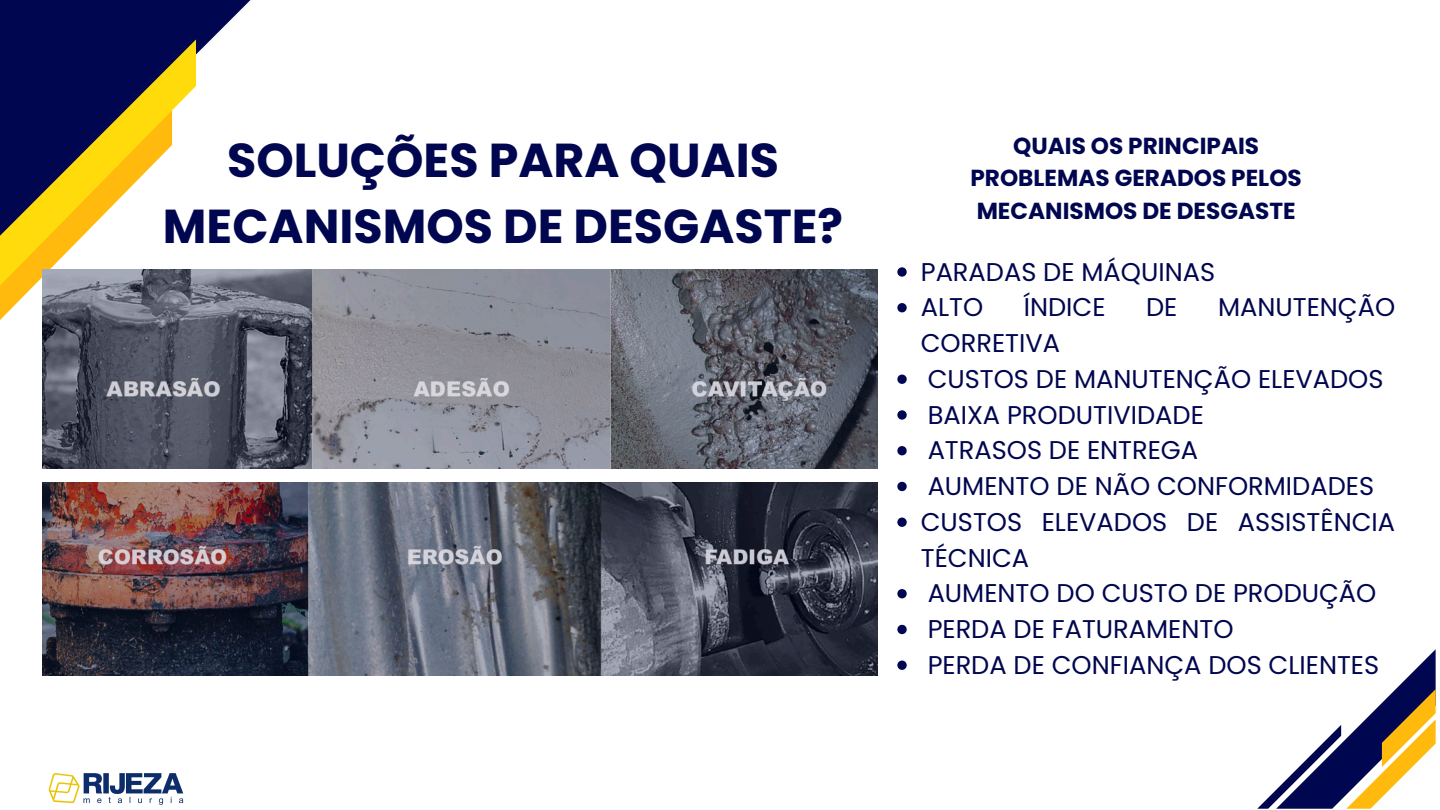
<style>
.page{position:relative;width:1440px;height:810px;background:#fff}
.page>*{position:absolute;margin:0;border:0;box-sizing:border-box;transform-origin:0 0}
.t1{font:700 47.6px/66.1px "Poppins";color:#00064f;text-align:center}
.t2{font:25.7px/35.7px "Poppins";color:#00064f}
.t3{font:700 23.2px/32.2px "Poppins";color:#00064f;text-align:center}
</style>
<div class="page">
<svg style="left:0;top:292px;width:28px;height:28px"></svg>
<svg style="left:0;top:0;width:251px;height:55px;fill:#00064f"></svg>
<svg style="left:0;top:39px;width:196px;height:253px"></svg>
<img style="left:48px;top:773px;width:136px;height:32px">
<img style="left:42px;top:269px;width:835px;height:200px">
<img style="left:42px;top:482px;width:835px;height:193px">
<svg style="left:897px;top:267px;width:10px;height:10px"></svg>
<svg style="left:897px;top:303px;width:10px;height:9px"></svg>
<svg style="left:897px;top:375px;width:10px;height:9px"></svg>
<svg style="left:897px;top:410px;width:10px;height:10px"></svg>
<svg style="left:897px;top:446px;width:10px;height:9px"></svg>
<svg style="left:897px;top:482px;width:10px;height:9px"></svg>
<svg style="left:897px;top:518px;width:10px;height:9px"></svg>
<svg style="left:897px;top:589px;width:10px;height:9px"></svg>
<svg style="left:897px;top:625px;width:10px;height:9px"></svg>
<svg style="left:897px;top:661px;width:10px;height:9px"></svg>
<svg style="left:1257px;top:649px;width:179px;height:160px"></svg>
<p class="t1" style="left:163px;top:127px;width:682px">SOLUÇÕES PARA QUAIS<br>MECANISMOS DE DESGASTE?</p>
<p class="t3" style="left:970px;top:130px;width:333px">QUAIS OS PRINCIPAIS<br>PROBLEMAS GERADOS PELOS<br>MECANISMOS DE DESGASTE</p>
<h1 class="t2" style="left:921px;top:254px;width:296px">PARADAS DE MÁQUINAS</h1>
<h2 class="t2" style="left:921px;top:289px;width:64px">ALTO</h2>
<h2 class="t2" style="left:1024px;top:289px;width:83px">ÍNDICE</h2>
<h2 class="t2" style="left:1146px;top:289px;width:33px">DE</h2>
<h2 class="t2" style="left:1218px;top:289px;width:179px">MANUTENÇÃO</h2>
<h2 class="t2" style="left:921px;top:325px;width:141px">CORRETIVA</h2>
<p class="t2" style="left:928px;top:361px;width:457px">CUSTOS DE MANUTENÇÃO ELEVADOS</p>
<p class="t2" style="left:928px;top:397px;width:278px">BAIXA PRODUTIVIDADE</p>
<p class="t2" style="left:928px;top:432px;width:272px">ATRASOS DE ENTREGA</p>
<p class="t2" style="left:928px;top:468px;width:448px">AUMENTO DE NÃO CONFORMIDADES</p>
<p class="t2" style="left:921px;top:504px;width:476px">CUSTOS ELEVADOS DE ASSISTÊNCIA<br>TÉCNICA</p>
<p class="t2" style="left:928px;top:575px;width:450px">AUMENTO DO CUSTO DE PRODUÇÃO</p>
<p class="t2" style="left:928px;top:611px;width:307px">PERDA DE FATURAMENTO</p>
<p class="t2" style="left:928px;top:647px;width:453px">PERDA DE CONFIANÇA DOS CLIENTES</p>
</div>
